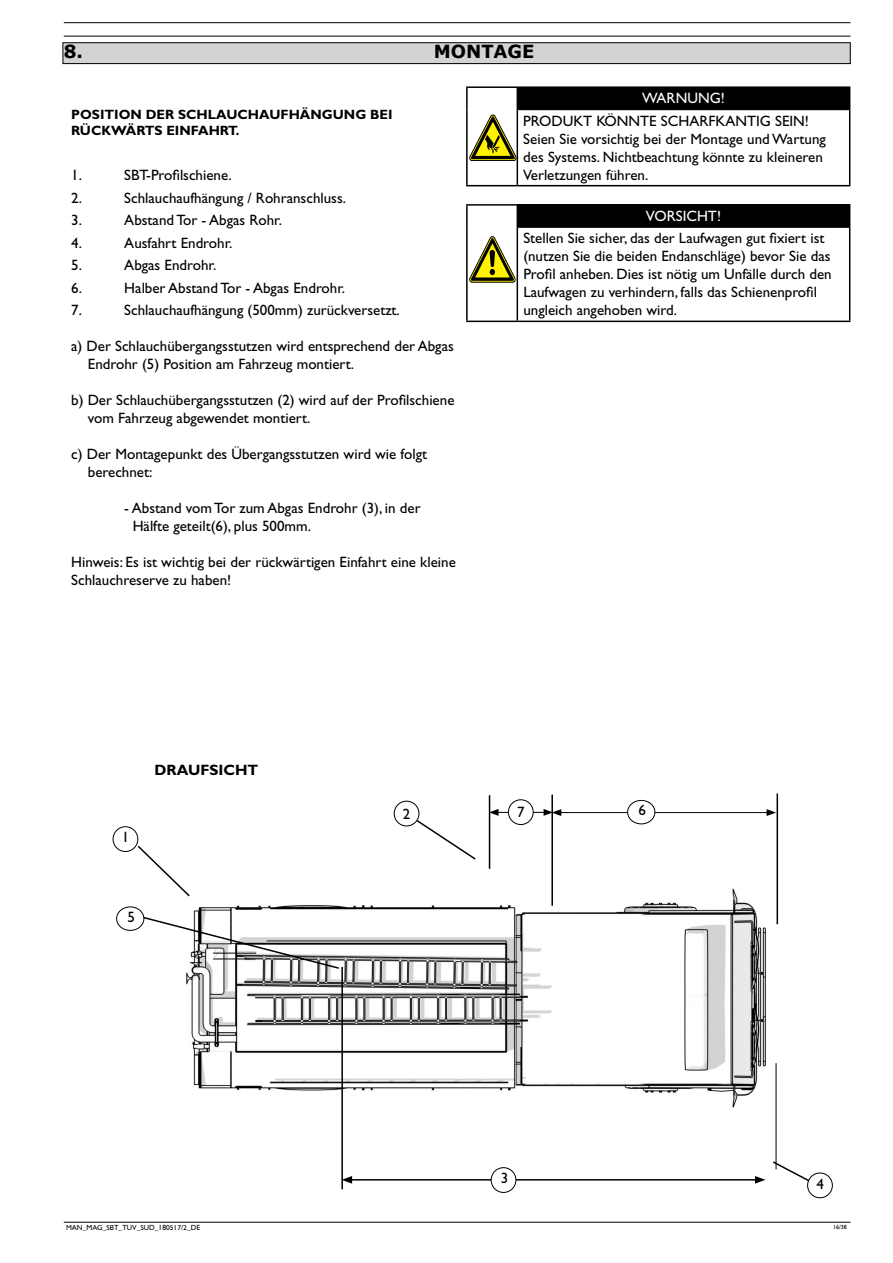
<style>
.page{position:relative;width:893px;height:1263px;background:#fff}
.page>*{position:absolute;margin:0;border:0;box-sizing:border-box;transform-origin:0 0}
.t1{font:700 18px "Verdana";color:#000}
.t2{font:15px/18px "Gill Sans Std";color:#000}
.t3{font:15px "Gill Sans Std";color:#fff}
.t4{font:700 15px "Gill Sans Std";color:#000}
.t5{font:700 13.5px/16.2px "Gill Sans Std";color:#000}
.t6{font:7.5px "Gill Sans Std";color:#000}
.t7{font:6px "Gill Sans Std";color:#000}
.s1{font-size:7.5px;color:#fff}
</style>
<div class="page">
<img style="left:156px;top:838px;width:632px;height:384px">
<div style="left:63px;top:43px;width:787px;height:21px;background:#d1d3d4"></div>
<div style="left:63px;top:43px;width:787px;height:21px;border:1px solid #000"></div>
<hr style="left:341px;top:967px;width:2px;height:222px;background:#000">
<hr style="left:777px;top:793px;width:1px;height:131px;background:#000">
<hr style="left:551px;top:795px;width:2px;height:111px;background:#000">
<hr style="left:559px;top:812px;width:210px;height:1px;background:#000">
<svg style="left:766px;top:809px;width:10px;height:7px"></svg>
<div style="left:628px;top:800px;width:27px;height:24px;background:#fff;border-radius:50%"></div>
<div style="left:627px;top:800px;width:28px;height:24px;border:1px solid #000;border-radius:50%"></div>
<hr style="left:776px;top:1063px;width:1px;height:106px;background:#000">
<svg style="left:142px;top:916px;width:199px;height:54px"></svg>
<svg style="left:136px;top:844px;width:55px;height:54px"></svg>
<div style="left:113px;top:826px;width:25px;height:26px;border:1px solid #000;border-radius:50%"></div>
<div style="left:116px;top:906px;width:28px;height:25px;border:1px solid #000;border-radius:50%"></div>
<svg style="left:415px;top:819px;width:62px;height:42px"></svg>
<div style="left:394px;top:801px;width:25px;height:25px;background:#fff;border-radius:50%"></div>
<div style="left:394px;top:801px;width:25px;height:25px;border:1px solid #000;border-radius:50%"></div>
<hr style="left:489px;top:795px;width:1px;height:74px;background:#000">
<hr style="left:496px;top:812px;width:50px;height:1px;background:#000">
<svg style="left:490px;top:809px;width:8px;height:7px"></svg>
<svg style="left:544px;top:809px;width:17px;height:7px"></svg>
<div style="left:508px;top:800px;width:25px;height:24px;background:#fff;border-radius:50%"></div>
<div style="left:508px;top:799px;width:26px;height:26px;border:1px solid #000;border-radius:50%"></div>
<hr style="left:350px;top:1179px;width:407px;height:1px;background:#000">
<svg style="left:342px;top:1176px;width:10px;height:8px"></svg>
<svg style="left:755px;top:1176px;width:10px;height:8px"></svg>
<svg style="left:771px;top:1160px;width:40px;height:23px"></svg>
<div style="left:491px;top:1168px;width:25px;height:24px;background:#fff;border-radius:50%"></div>
<div style="left:491px;top:1167px;width:25px;height:26px;border:1px solid #000;border-radius:50%"></div>
<div style="left:807px;top:1172px;width:26px;height:26px;border:1px solid #000;border-radius:50%"></div>
<hr style="left:64px;top:36px;width:786px;height:1px;background:#000">
<hr style="left:64px;top:22px;width:786px;height:1px;background:#000">
<hr style="left:64px;top:1222px;width:786px;height:1px;background:#000">
<div style="left:517px;top:87px;width:333px;height:22px;background:#000"></div>
<hr style="left:466px;top:86px;width:51px;height:2px;background:#000">
<hr style="left:466px;top:88px;width:2px;height:21px;background:#000">
<hr style="left:517px;top:86px;width:333px;height:2px;background:#000">
<hr style="left:466px;top:109px;width:2px;height:76px;background:#000">
<hr style="left:517px;top:109px;width:333px;height:1px;background:#000">
<hr style="left:517px;top:110px;width:1px;height:75px;background:#000">
<hr style="left:849px;top:110px;width:1px;height:75px;background:#000">
<hr style="left:466px;top:185px;width:51px;height:1px;background:#000">
<hr style="left:517px;top:185px;width:333px;height:1px;background:#000">
<div style="left:517px;top:205px;width:333px;height:22px;background:#000"></div>
<hr style="left:466px;top:204px;width:51px;height:2px;background:#000">
<hr style="left:466px;top:206px;width:2px;height:21px;background:#000">
<hr style="left:517px;top:204px;width:333px;height:2px;background:#000">
<hr style="left:466px;top:227px;width:2px;height:94px;background:#000">
<hr style="left:517px;top:226px;width:333px;height:2px;background:#000">
<hr style="left:517px;top:228px;width:1px;height:93px;background:#000">
<hr style="left:849px;top:228px;width:1px;height:93px;background:#000">
<hr style="left:466px;top:321px;width:51px;height:1px;background:#000">
<hr style="left:517px;top:321px;width:333px;height:1px;background:#000">
<svg style="left:469px;top:236px;width:46px;height:46px"></svg>
<svg style="left:469px;top:115px;width:47px;height:46px"></svg>
<p class="t1" style="left:64px;top:39px;width:21px">8.</p>
<p class="t1" style="left:434px;top:39px;width:102px">MONTAGE</p>
<p class="t5" style="left:71px;top:106px;width:323px">POSITION DER SCHLAUCHAUFHÄNGUNG BEI<br>RÜCKWÄRTS EINFAHRT.</p>
<p class="t2" style="left:71px;top:166px;width:12px">1.</p>
<p class="t2" style="left:124px;top:166px;width:109px">SBT-Profilschiene.</p>
<p class="t2" style="left:71px;top:189px;width:12px">2.</p>
<p class="t2" style="left:124px;top:189px;width:223px">Schlauchaufhängung / Rohranschluss.</p>
<p class="t2" style="left:71px;top:211px;width:12px">3.</p>
<p class="t2" style="left:124px;top:211px;width:159px">Abstand Tor - Abgas Rohr.</p>
<p class="t2" style="left:71px;top:234px;width:12px">4.</p>
<p class="t2" style="left:124px;top:234px;width:110px">Ausfahrt Endrohr.</p>
<p class="t2" style="left:71px;top:256px;width:12px">5.</p>
<p class="t2" style="left:124px;top:256px;width:93px">Abgas Endrohr.</p>
<p class="t2" style="left:71px;top:279px;width:12px">6.</p>
<p class="t2" style="left:124px;top:279px;width:222px">Halber Abstand Tor - Abgas Endrohr.</p>
<p class="t2" style="left:71px;top:301px;width:12px">7.</p>
<p class="t2" style="left:124px;top:301px;width:277px">Schlauchaufhängung (500mm) zurückversetzt.</p>
<p class="t2" style="left:88px;top:337px;width:367px;text-indent:-17px">a) Der Schlauchübergangsstutzen wird entsprechend der Abgas<br>Endrohr (5) Position am Fahrzeug montiert.</p>
<p class="t2" style="left:88px;top:391px;width:368px;text-indent:-17px">b) Der Schlauchübergangsstutzen (2) wird auf der Profilschiene vom Fahrzeug abgewendet montiert.</p>
<p class="t2" style="left:88px;top:445px;width:341px;text-indent:-17px">c) Der Montagepunkt des Übergangsstutzen wird wie folgt berechnet:</p>
<p class="t2" style="left:133px;top:499px;width:290px;text-indent:-8px">- Abstand vom Tor zum Abgas Endrohr (3), in der<br>Hälfte geteilt(6), plus 500mm.</p>
<p class="t2" style="left:71px;top:553px;width:386px">Hinweis: Es ist wichtig bei der rückwärtigen Einfahrt eine kleine<br>Schlauchreserve zu haben!</p>
<p class="t3" style="left:642px;top:90px;width:84px">WARNUNG!</p>
<p class="t2" style="left:523px;top:112px;width:304px">PRODUKT KÖNNTE SCHARFKANTIG SEIN!<br>Seien Sie vorsichtig bei der Montage und Wartung des Systems. Nichtbeachtung könnte zu kleineren Verletzungen führen.</p>
<p class="t3" style="left:646px;top:207px;width:77px">VORSICHT!</p>
<p class="t2" style="left:523px;top:229px;width:310px">Stellen Sie sicher, das der Laufwagen gut fixiert ist (nutzen Sie die beiden Endanschläge) bevor Sie das Profil anheben. Dies ist nötig um Unfälle durch den Laufwagen zu verhindern, falls das Schienenprofil ungleich angehoben wird.</p>
<p class="t4" style="left:154px;top:761px;width:105px">DRAUFSICHT</p>
<p class="t2" style="left:122px;top:828px;width:9px">1</p>
<p class="t2" style="left:127px;top:908px;width:9px">5</p>
<p class="t2" style="left:403px;top:805px;width:9px">2</p>
<p class="t2" style="left:517px;top:803px;width:9px">7</p>
<p class="t2" style="left:638px;top:801px;width:9px">6</p>
<p class="t2" style="left:501px;top:1169px;width:9px">3</p>
<p class="t2" style="left:816px;top:1175px;width:9px">4</p>
<p class="t7" style="left:71px;top:1224px;width:70px">PUM_SBT-TUV_100303_EN</p>
<p class="t7" style="left:833px;top:1224px;width:19px">16/38<span class="s1">0</span></p>
<p class="t6" style="left:66px;top:1223px;width:135px">MAN_MAG_SBT_TUV_SUD_180517/2_DE</p>
</div>
